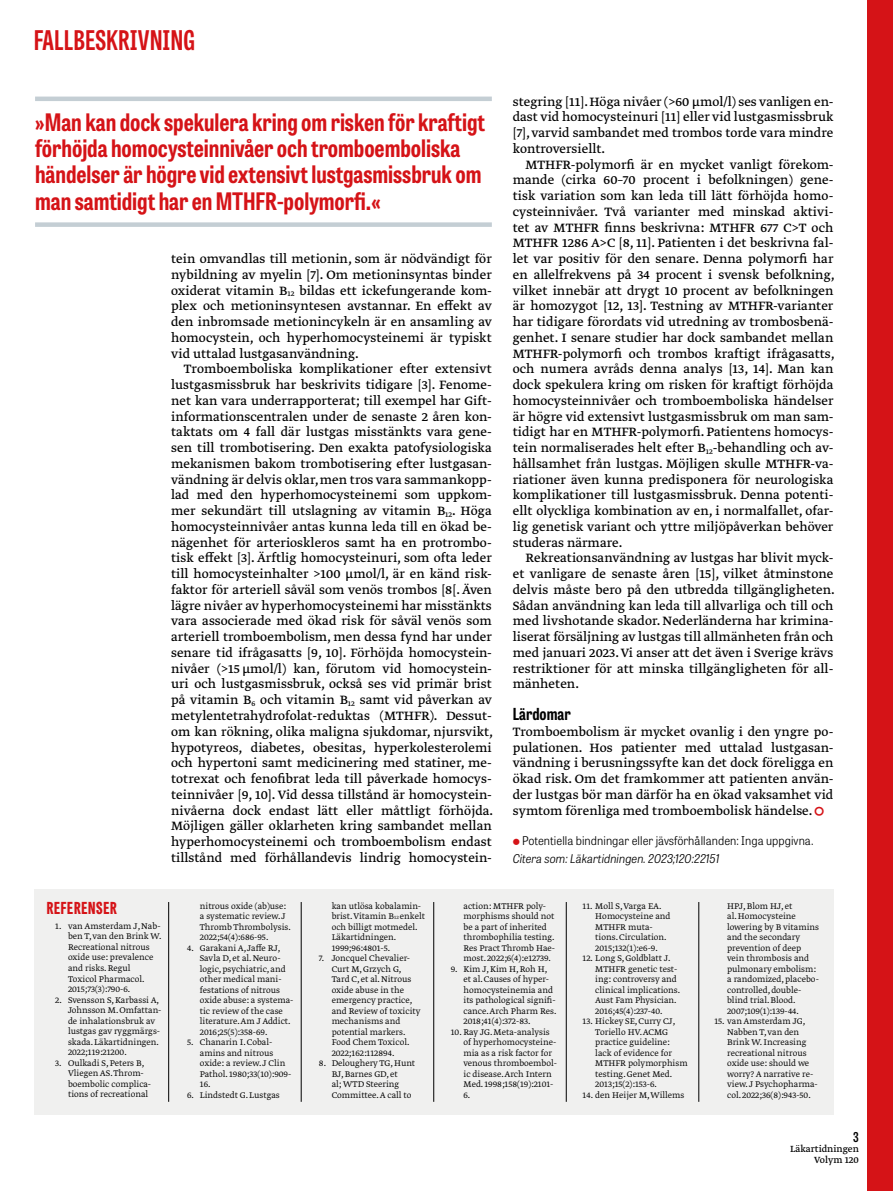
<style>
.page{position:relative;width:893px;height:1191px;background:#fff}
.page>*{position:absolute;margin:0;border:0;box-sizing:border-box;transform-origin:0 0}
.t1{font:700 27px "Tablet Gothic Compressed";letter-spacing:.02em;color:#d51317}
.t2{font:700 24px/26.2px "Tablet Gothic Condensed";color:#d51317}
.t3{font:800 16.5px "Tablet Gothic Compressed";letter-spacing:.045em;color:#d51317}
.t4{font:700 16.5px "Tablet Gothic Condensed";color:#000}
.t5{font:14.25px/15.8px "Greta Text Pro Regular Min";color:#000;text-align:justify}
.t6{font:600 13.5px "Tablet Gothic Condensed";color:#000}
.t7{font:300 12px "Tablet Gothic Narrow";letter-spacing:.005em;color:#000}
.t8{font:italic 300 12px "Tablet Gothic Narrow";color:#000}
.t9{font:10.5px/10.5px "Greta Text Pro";color:#000;text-align:right}
.t10{font:9.75px/10.5px "Greta Text Pro Light Min";color:#000}
.s1{color:#d51317}
.s2{font-size:5.7px}
</style>
<div class="page">
<div style="left:867px;top:0;width:26px;height:1191px;background:#d51317"></div>
<div style="left:34px;top:889px;width:799px;height:225px;background:#f0f0ef"></div>
<hr style="left:168px;top:902px;width:1px;height:199px;background:#000">
<hr style="left:433px;top:902px;width:1px;height:199px;background:#000">
<hr style="left:301px;top:902px;width:1px;height:199px;background:#000">
<hr style="left:566px;top:902px;width:1px;height:199px;background:#000">
<hr style="left:698px;top:902px;width:1px;height:199px;background:#000">
<hr style="left:35px;top:97px;width:457px;height:4px;background:#c4ced4">
<div style="left:35px;top:222px;width:457px;height:5px;background:#c4ced4"></div>
<h1 class="t1" style="left:34px;top:22px;width:162px">FALLBESKRIVNING</h1>
<h2 class="t2" style="left:35px;top:108px;width:451px">»Man kan dock spekulera kring om risken för kraftigt förhöjda homocysteinnivåer och tromboemboliska händelser är högre vid extensivt lustgasmissbruk om man samtidigt har en MTHFR-polymorfi.«</h2>
<p class="t5" style="left:171px;top:251px;width:322px">tein omvandlas till metionin, som är nödvändigt för nybildning av myelin [7]. Om metioninsyntas binder oxiderat vitamin B<sub>12</sub> bildas ett ickefungerande kom&shy;plex och metioninsyntesen avstannar. En effekt av den inbromsade metionincykeln är en ansamling av homocystein, och hyperhomocysteinemi är typiskt vid uttalad lustgasanvändning.</p>
<p class="t5" style="left:171px;top:362px;width:324px;text-indent:13px">Tromboemboliska komplikationer efter extensivt lustgasmissbruk har beskrivits tidigare [3]. Fenome&shy;net kan vara underrapporterat; till exempel har Gift&shy;informationscentralen under de senaste 2 åren kon&shy;taktats om 4 fall där lustgas misstänkts vara gene&shy;sen till trombotisering. Den exakta patofysiologiska mekanismen bakom trombotisering efter lustgasan&shy;vändning är delvis oklar, men tros vara sammankopp&shy;lad med den hyperhomocysteinemi som uppkom&shy;mer sekundärt till utslagning av vitamin B<sub>12</sub>. Höga homocysteinnivåer antas kunna leda till en ökad be&shy;nägenhet för arterioskleros samt ha en protrombo&shy;tisk effekt [3]. Ärftlig homocysteinuri, som ofta leder till homocysteinhalter &gt;100 µmol/l, är en känd risk&shy;faktor för arteriell såväl som venös trombos [8[. Även lägre nivåer av hyperhomocysteinemi har misstänkts vara associerade med ökad risk för såväl venös som arteriell tromboembolism, men dessa fynd har under senare tid ifrågasatts [9, 10]. Förhöjda homocystein&shy;nivåer (&gt;15 µmol/l) kan, förutom vid homocystein&shy;uri och lustgasmissbruk, också ses vid primär brist på vitamin B<sub>6</sub> och vitamin B<sub>12</sub> samt vid påverkan av metylentetrahydrofolat-reduktas (MTHFR). Dessut&shy;om kan rökning, olika maligna sjukdomar, njursvikt, hypotyreos, diabetes, obesitas, hyperkolesterolemi och hypertoni samt medicinering med statiner, me&shy;totrexat och fenofibrat leda till påverkade homocys&shy;teinnivåer [9, 10]. Vid dessa tillstånd är homocystein&shy;nivåerna dock endast lätt eller måttligt förhöjda.<br>Möjligen gäller oklarheten kring sambandet mellan hyperhomocysteinemi och tromboembolism endast tillstånd med förhållandevis lindrig homocystein-</p>
<p class="t5" style="left:513px;top:94px;width:322px">stegring [11]. Höga nivåer (&gt;60 µmol/l) ses vanligen en&shy;dast vid homocysteinuri [11] eller vid lustgasmissbruk [7], varvid sambandet med trombos torde vara mindre kontroversiellt.</p>
<p class="t5" style="left:513px;top:157px;width:324px;text-indent:13px">MTHFR-polymorfi är en mycket vanligt förekom&shy;mande (cirka 60–70 procent i befolkningen) gene&shy;tisk variation som kan leda till lätt förhöjda homo&shy;cysteinnivåer. Två varianter med minskad aktivi&shy;tet av MTHFR finns beskrivna: MTHFR 677 C&gt;T och MTHFR 1286 A&gt;C [8, 11]. Patienten i det beskrivna fal&shy;let var positiv för den senare. Denna polymorfi har en allelfrekvens på 34 procent i svensk befolkning, vilket innebär att drygt 10 procent av befolkningen är homozygot [12, 13]. Testning av MTHFR-varianter har tidigare förordats vid utredning av trombosbenä&shy;genhet. I senare studier har dock sambandet mellan MTHFR-polymorfi och trombos kraftigt ifrågasatts, och numera avråds denna analys [13, 14]. Man kan dock spekulera kring om risken för kraftigt förhöjda homocysteinnivåer och tromboemboliska händelser är högre vid extensivt lustgasmissbruk om man sam&shy;tidigt har en MTHFR-polymorfi. Patientens homocys&shy;tein normaliserades helt efter B<sub>12</sub>-behandling och av&shy;hållsamhet från lustgas. Möjligen skulle MTHFR-va&shy;riationer även kunna predisponera för neurologiska komplikationer till lustgasmissbruk. Denna potenti&shy;ellt olyckliga kombination av en, i normalfallet, ofar&shy;lig genetisk variant och yttre miljöpåverkan behöver studeras närmare.</p>
<p class="t5" style="left:513px;top:551px;width:324px;text-indent:13px">Rekreationsanvändning av lustgas har blivit myck&shy;et vanligare de senaste åren [15], vilket åtminstone delvis måste bero på den utbredda tillgängligheten.<br>Sådan användning kan leda till allvarliga och till och med livshotande skador. Nederländerna har krimina&shy;liserat försäljning av lustgas till allmänheten från och med januari 2023. Vi anser att det även i Sverige krävs restriktioner för att minska tillgängligheten för all&shy;mänheten.</p>
<p class="t4" style="left:513px;top:702px;width:59px">Lärdomar</p>
<p class="t5" style="left:513px;top:724px;width:322px">Tromboembolism är mycket ovanlig i den yngre po&shy;pulationen. Hos patienter med uttalad lustgasan&shy;vändning i berusningssyfte kan det dock föreligga en ökad risk. Om det framkommer att patienten använ&shy;der lustgas bör man därför ha en ökad vaksamhet vid symtom förenliga med tromboembolisk händelse. <span class="s1">▲</span></p>
<p class="t7" style="left:522px;top:832px;width:293px">Potentiella bindningar eller jävsförhållanden: Inga uppgivna.</p>
<p class="t8" style="left:513px;top:850px;width:208px">Citera som: Läkartidningen. 2023;120:22151</p>
<p class="t3" style="left:47px;top:896px;width:72px">REFERENSER</p>
<p class="t10" style="left:68px;top:921px;width:95px;text-indent:-13px">1. van Amsterdam J, Nab&shy;ben T, van den Brink W.<br>Recreational nitrous oxide use: prevalence and risks. Regul<br>Toxicol Pharmacol.<br>2015;73(3):790-6.</p>
<p class="t10" style="left:68px;top:994px;width:95px;text-indent:-13px">2. Svensson S, Karbassi A,<br>Johnsson M. Omfattan&shy;de inhalationsbruk av lustgas gav ryggmärgs&shy;skada. Läkartidningen.<br>2022;119:21200.</p>
<p class="t10" style="left:68px;top:1057px;width:85px;text-indent:-13px">3. Oulkadi S, Peters B,<br>Vliegen AS. Throm&shy;boembolic complica&shy;tions of recreational</p>
<p class="t10" style="left:200px;top:901px;width:93px">nitrous oxide (ab)use: a systematic review. J<br>Thromb Thrombolysis.<br>2022;54(4):686-95.</p>
<p class="t10" style="left:200px;top:943px;width:95px;text-indent:-13px">4. Garakani A, Jaffe RJ,<br>Savla D, et al. Neuro&shy;logic, psychiatric, and other medical mani&shy;festations of nitrous oxide abuse: a systema&shy;tic review of the case literature. Am J Addict.<br>2016;25(5):358-69.</p>
<p class="t10" style="left:200px;top:1037px;width:93px;text-indent:-13px">5. Chanarin I. Cobal&shy;amins and nitrous oxide: a review. J Clin<br>Pathol. 1980;33(10):909-<br>16.</p>
<p class="t10" style="left:187px;top:1090px;width:94px">6. Lindstedt G. Lustgas</p>
<p class="t10" style="left:332px;top:901px;width:95px">kan utlösa kobalamin&shy;brist. Vitamin B<span class="s2">12</span> enkelt och billigt motmedel.<br>Läkartidningen.<br>1999;96:4801-5.</p>
<p class="t10" style="left:332px;top:953px;width:90px;text-indent:-13px">7. Joncquel Chevalier-<br>Curt M, Grzych G,<br>Tard C, et al. Nitrous oxide abuse in the emergency practice, and Review of toxicity mechanisms and potential markers.<br>Food Chem Toxicol.<br>2022;162:112894.</p>
<p class="t10" style="left:332px;top:1058px;width:85px;text-indent:-13px">8. Deloughery TG, Hunt<br>BJ, Barnes GD, et<br>al; WTD Steering<br>Committee. A call to</p>
<p class="t10" style="left:463px;top:901px;width:93px">action: MTHFR poly&shy;morphisms should not be a part of inherited thrombophilia testing.<br>Res Pract Thromb Hae&shy;most. 2022;6(4):e12739.</p>
<p class="t10" style="left:463px;top:964px;width:95px;text-indent:-13px">9. Kim J, Kim H, Roh H, et al. Causes of hyper&shy;homocysteinemia and its pathological signifi&shy;cance. Arch Pharm Res.<br>2018;41(4):372-83.</p>
<p class="t10" style="left:463px;top:1027px;width:94px;text-indent:-13px">10. Ray JG. Meta-analysis of hyperhomocysteine&shy;mia as a risk factor for venous thromboembol&shy;ic disease. Arch Intern<br>Med. 1998;158(19):2101-<br>6.</p>
<p class="t10" style="left:595px;top:901px;width:77px;text-indent:-13px">11. Moll S, Varga EA.<br>Homocysteine and<br>MTHFR muta&shy;tions. Circulation.<br>2015;132(1):e6-9.</p>
<p class="t10" style="left:595px;top:953px;width:86px;text-indent:-13px">12. Long S, Goldblatt J.<br>MTHFR genetic test&shy;ing: controversy and clinical implications.<br>Aust Fam Physician.<br>2016;45(4):237-40.</p>
<p class="t10" style="left:595px;top:1016px;width:94px;text-indent:-13px">13. Hickey SE, Curry CJ,<br>Toriello HV. ACMG practice guideline: lack of evidence for<br>MTHFR polymorphism testing. Genet Med.<br>2013;15(2):153-6.</p>
<p class="t10" style="left:583px;top:1090px;width:103px">14. den Heijer M, Willems</p>
<p class="t10" style="left:727px;top:901px;width:94px">HPJ, Blom HJ, et<br>al. Homocysteine lowering by B vitamins and the secondary prevention of deep vein thrombosis and pulmonary embolism: a randomized, placebo&shy;controlled, double&shy;blind trial. Blood.<br>2007;109(1):139-44.</p>
<p class="t10" style="left:727px;top:1016px;width:92px;text-indent:-13px">15. van Amsterdam JG,<br>Nabben T, van den<br>Brink W. Increasing recreational nitrous oxide use: should we worry? A narrative re&shy;view. J Psychopharma&shy;col. 2022;36(8):943-50.</p>
<p class="t6" style="left:853px;top:1127px;width:7px">3</p>
<p class="t9" style="left:790px;top:1144px;width:70px">Läkartidningen<br>Volym 120</p>
</div>
